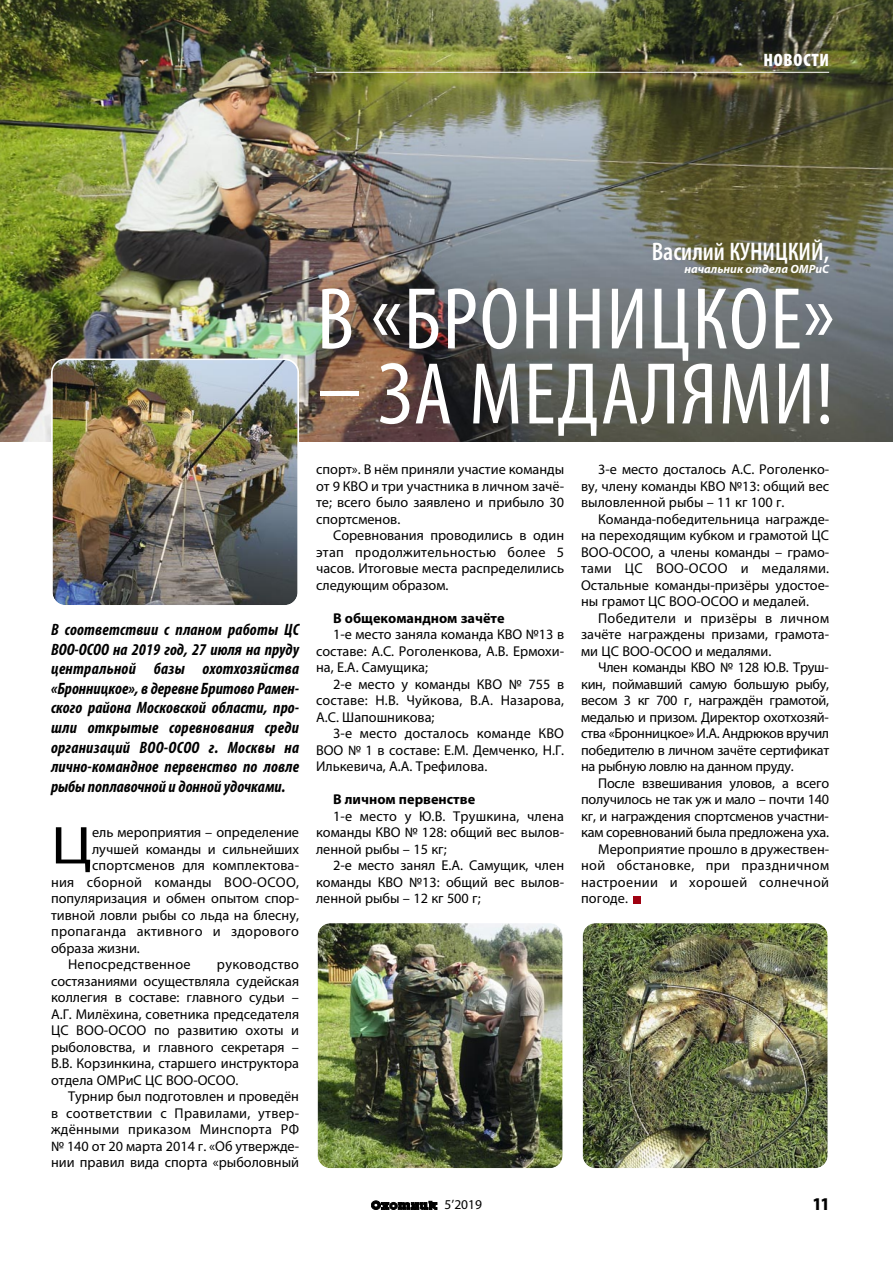
<style>
.page{position:relative;width:893px;height:1263px;background:#fff}
.page>*{position:absolute;margin:0;border:0;box-sizing:border-box;transform-origin:0 0}
.t1{font:condensed 88.5px "Myriad Pro";letter-spacing:.02em;color:#fff}
.t2{font:53.7px "Myriad Pro";color:#000;scale:1.18 1}
.t3{font:600 condensed 25.5px "Myriad Pro";color:#fff}
.t4{font:900 condensed 18px "Myriad Pro";letter-spacing:.045em;color:#fff}
.t5{font:900 condensed 18px "Myriad Pro";color:#000}
.t6{font:italic 700 condensed 16.5px/19.5px "Myriad Pro";color:#000;text-align:justify}
.t7{font:14.25px/16.5px "Myriad Pro";color:#000;text-align:justify}
.t8{font:14.25px "Myriad Pro";letter-spacing:.02em;color:#000}
.t9{font:14.25px "Myriad Pro";letter-spacing:.025em;color:#000}
.t10{font:700 14.25px "Myriad Pro";color:#000}
.t11{font:13.5px "Myriad Pro";color:#000}
.t12{font:italic 700 12px "Myriad Pro";color:#fff}
</style>
<div class="page">
<div style="left:633px;top:896px;width:7px;height:7px;background:#9f0011"></div>
<img style="left:0;top:0;width:893px;height:441px">
<hr style="left:316px;top:72px;width:513px;height:1px;background:#fff">
<svg style="left:371px;top:1201px;width:66px;height:9px"></svg>
<img style="left:51px;top:358px;width:248px;height:247px">
<img style="left:317px;top:923px;width:246px;height:246px">
<img style="left:582px;top:923px;width:246px;height:246px">
<p class="t4" style="left:763px;top:49px;width:67px">НОВОСТИ</p>
<p class="t6" style="left:51px;top:620px;width:250px">В соответствии с планом работы ЦС ВОО-ОСОО на 2019 год, 27 июля на пруду центральной базы охотхозяйства «Бронницкое», в деревне Бритово Рамен&shy;ского района Московской области, про&shy;шли открытые соревнования среди организаций ВОО-ОСОО г. Москвы на лично-командное первенство по ловле рыбы поплавочной и донной удочками.</p>
<h2 class="t2" style="left:51px;top:813px;width:36px">Ц</h2>
<p class="t7" style="left:92px;top:824px;width:208px">ель мероприятия – определение</p>
<p class="t7" style="left:92px;top:840px;width:208px">лучшей команды и сильнейших</p>
<p class="t7" style="left:92px;top:857px;width:208px">спортсменов для комплектова-</p>
<p class="t8" style="left:51px;top:873px;width:250px">ния сборной команды ВОО-ОСОО,</p>
<p class="t7" style="left:51px;top:890px;width:250px">популяризация и обмен опытом спор-</p>
<p class="t7" style="left:51px;top:906px;width:250px">тивной ловли рыбы со льда на блесну,</p>
<p class="t8" style="left:51px;top:923px;width:250px">пропаганда активного и здорового</p>
<p class="t7" style="left:51px;top:939px;width:90px">образа жизни.</p>
<p class="t8" style="left:68px;top:956px;width:124px">Непосредственное</p>
<p class="t7" style="left:51px;top:956px;width:250px;text-indent:166px">руководство состязаниями осуществляла судейская коллегия в составе: главного судьи – А.Г. Милёхина, советника председателя ЦС ВОО-ОСОО по развитию охоты и рыболовства, и главного секретаря – В.В. Корзинкина, старшего инструктора отдела ОМРиС ЦС ВОО-ОСОО.</p>
<p class="t7" style="left:51px;top:1088px;width:250px;text-indent:17px">Турнир был подготовлен и проведён в соответствии с Правилами, утвер&shy;ждёнными приказом Минспорта РФ № 140 от 20 марта 2014 г. «Об утвержде&shy;нии правил вида спорта «рыболовный</p>
<h3 class="t3" style="left:652px;top:236px;width:179px">Василий КУНИЦКИЙ,</h3>
<p class="t12" style="left:684px;top:262px;width:146px">начальник отдела ОМРиС</p>
<h1 class="t1" style="left:317px;top:266px;width:519px">В «БРОННИЦКОЕ»</h1>
<h1 class="t1" style="left:317px;top:341px;width:518px">– ЗА МЕДАЛЯМИ!</h1>
<p class="t7" style="left:316px;top:461px;width:250px">спорт». В нём приняли участие команды от 9 КВО и три участника в личном зачё&shy;те; всего было заявлено и прибыло 30 спортсменов.</p>
<p class="t7" style="left:316px;top:527px;width:250px;text-indent:17px">Соревнования проводились в один этап продолжительностью более 5 часов. Итоговые места распределились следующим образом.</p>
<p class="t10" style="left:333px;top:609px;width:173px">В общекомандном зачёте</p>
<p class="t7" style="left:316px;top:626px;width:250px;text-indent:17px">1-е место заняла команда КВО №13 в составе: А.С. Роголенкова, А.В. Ермохи&shy;на, Е.А. Самущика;</p>
<p class="t7" style="left:316px;top:675px;width:250px;text-indent:17px">2-е место у команды КВО № 755 в составе: Н.В. Чуйкова, В.А. Назарова, А.С. Шапошникова;</p>
<p class="t7" style="left:316px;top:725px;width:250px;text-indent:17px">3-е место досталось команде КВО ВОО № 1 в составе: Е.М. Демченко, Н.Г.<br>Илькевича, А.А. Трефилова.</p>
<p class="t10" style="left:333px;top:791px;width:144px">В личном первенстве</p>
<p class="t7" style="left:316px;top:807px;width:250px;text-indent:17px">1-е место у Ю.В. Трушкина, члена команды КВО № 128: общий вес вылов&shy;ленной рыбы – 15 кг;</p>
<p class="t7" style="left:316px;top:857px;width:250px;text-indent:17px">2-е место занял Е.А. Самущик, член команды КВО №13: общий вес вылов&shy;ленной рыбы – 12 кг 500 г;</p>
<p class="t7" style="left:581px;top:461px;width:250px;text-indent:17px">3-е место досталось А.С. Роголенко&shy;ву, члену команды КВО №13: общий вес выловленной рыбы – 11 кг 100 г.</p>
<p class="t7" style="left:581px;top:510px;width:250px;text-indent:17px">Команда-победительница награжде&shy;на переходящим кубком и грамотой ЦС ВОО-ОСОО, а члены команды – грамо&shy;тами ЦС ВОО-ОСОО и медалями.<br>Остальные команды-призёры удостое&shy;ны грамот ЦС ВОО-ОСОО и медалей.</p>
<p class="t7" style="left:581px;top:609px;width:250px;text-indent:17px">Победители и призёры в личном зачёте награждены призами, грамота&shy;ми ЦС ВОО-ОСОО и медалями.</p>
<p class="t7" style="left:581px;top:659px;width:250px;text-indent:17px">Член команды КВО № 128 Ю.В. Труш&shy;кин, поймавший самую большую рыбу, весом 3 кг 700 г, награждён грамотой, медалью и призом. Директор охотхозяй&shy;ства «Бронницкое» И.А. Андрюков вручил победителю в личном зачёте сертификат на рыбную ловлю на данном пруду.</p>
<p class="t7" style="left:598px;top:774px;width:233px">После взвешивания уловов, а всего</p>
<p class="t7" style="left:581px;top:791px;width:250px">получилось не так уж и мало – почти 140</p>
<p class="t7" style="left:581px;top:807px;width:249px">кг, и награждения спортсменов участни-</p>
<p class="t7" style="left:581px;top:824px;width:250px">кам соревнований была предложена уха.</p>
<p class="t7" style="left:598px;top:840px;width:233px">Мероприятие прошло в дружествен-</p>
<p class="t9" style="left:581px;top:857px;width:250px">ной обстановке, при праздничном</p>
<p class="t9" style="left:581px;top:873px;width:250px">настроении и хорошей солнечной</p>
<p class="t7" style="left:581px;top:890px;width:48px">погоде.</p>
<p class="t11" style="left:445px;top:1197px;width:39px">5’2019</p>
<p class="t5" style="left:813px;top:1193px;width:17px">11</p>
</div>
